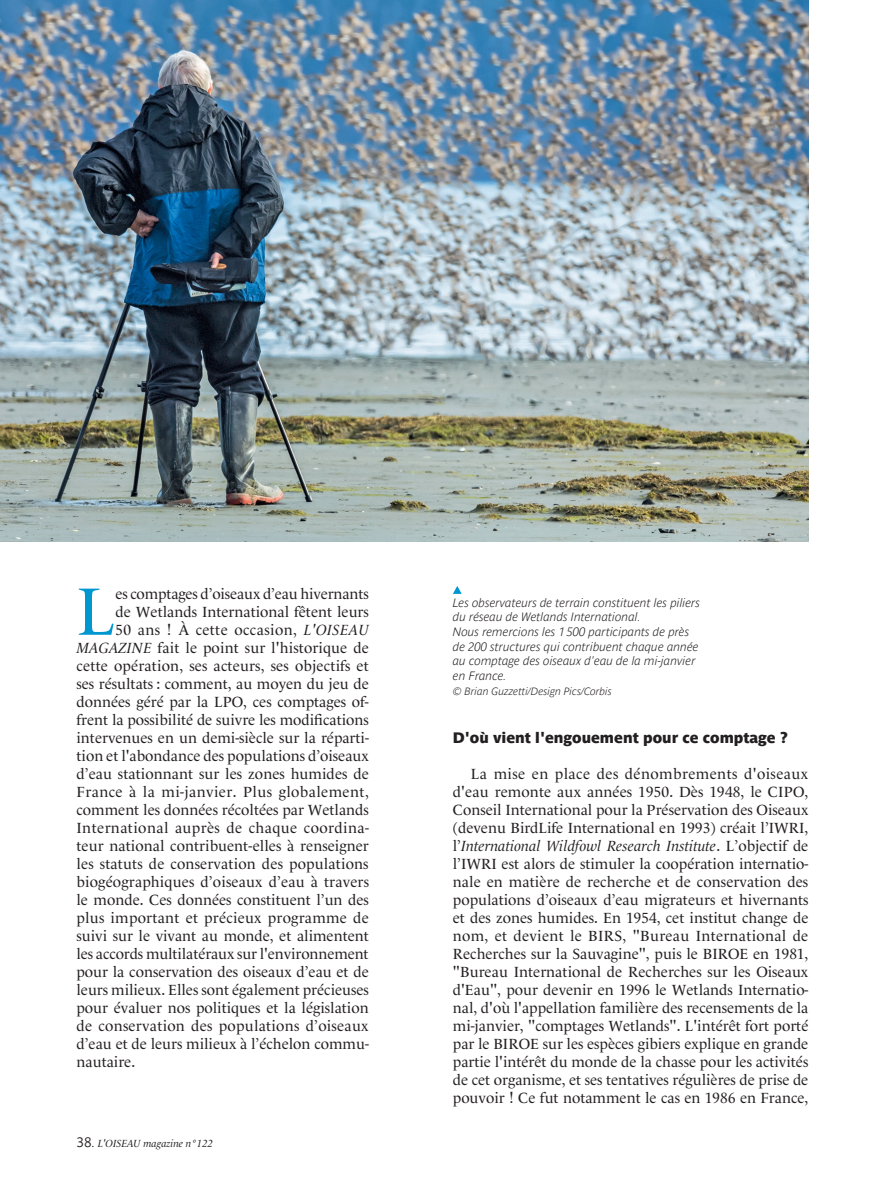
<style>
.page{position:relative;width:893px;height:1191px;background:#fff}
.page>*{position:absolute;margin:0;border:0;box-sizing:border-box;transform-origin:0 0}
.t1{font:68.4px "Le Monde Livre Pro";color:#0097d1}
.t2{font:15px/18px "Le Monde Livre Pro";color:#231f20;text-align:justify}
.t3{font:15px "Le Monde Livre Pro";letter-spacing:.025em;color:#231f20}
.t4{font:15px "Le Monde Livre Pro";letter-spacing:.02em;color:#231f20}
.t5{font:15px "Parisine Pro Sombre";color:#231f20}
.t6{font:15px "Le Monde Livre Pro";letter-spacing:.03em;color:#231f20}
.t7{font:italic 700 12px/14.7px "Parisine Pro Clair";color:#231f20}
.t8{font:italic 700 10.5px "Parisine Pro Clair";color:#231f20}
.t9{font:italic 10.5px "Le Monde Livre Pro";color:#231f20}
.s1{font-style:italic}
.s2{font-family:"Parisine Pro Gris";font-style:normal;font-size:13.5px}
.s3{font-family:"Stone Informal";font-style:normal}
</style>
<div class="page">
<svg style="left:453px;top:586px;width:9px;height:8px"></svg>
<img style="left:0;top:0;width:808px;height:541px">
<h1 class="t1" style="left:77px;top:558px;width:41px">L</h1>
<p class="t2" style="left:116px;top:583px;width:255px">es comptages d’oiseaux d’eau hivernants</p>
<p class="t2" style="left:116px;top:601px;width:255px">de Wetlands International fêtent leurs</p>
<p class="t6" style="left:116px;top:618px;width:222px">50 ans ! à cette occasion, <span class="s1">L'Oiseau</span></p>
<p class="t2" style="left:77px;top:637px;width:294px"><span class="s1">Magazine</span> fait le point sur l'historique de</p>
<p class="t2" style="left:77px;top:655px;width:294px">cette opération, ses acteurs, ses objectifs et</p>
<p class="t2" style="left:77px;top:673px;width:294px">ses résultats : comment, au moyen du jeu de</p>
<p class="t2" style="left:77px;top:691px;width:294px">données géré par la LPO, ces comptages of-</p>
<p class="t2" style="left:77px;top:709px;width:294px">frent la possibilité de suivre les modifications</p>
<p class="t2" style="left:77px;top:727px;width:294px">intervenues en un demi-siècle sur la réparti-</p>
<p class="t2" style="left:77px;top:745px;width:294px">tion et l'abondance des populations d’oiseaux</p>
<p class="t2" style="left:77px;top:763px;width:294px">d’eau stationnant sur les zones humides de</p>
<p class="t3" style="left:77px;top:780px;width:294px">France à la mi-janvier. Plus globalement,</p>
<p class="t2" style="left:77px;top:799px;width:294px">comment les données récoltées par Wetlands</p>
<p class="t3" style="left:77px;top:816px;width:294px">International auprès de chaque coordina-</p>
<p class="t2" style="left:77px;top:835px;width:294px">teur national contribuent-elles à renseigner</p>
<p class="t2" style="left:77px;top:853px;width:294px">les statuts de conservation des populations</p>
<p class="t2" style="left:77px;top:871px;width:294px">biogéographiques d’oiseaux d’eau à travers</p>
<p class="t2" style="left:77px;top:889px;width:294px">le monde. Ces données constituent l’un des</p>
<p class="t2" style="left:77px;top:907px;width:294px">plus important et précieux programme de</p>
<p class="t2" style="left:77px;top:925px;width:294px">suivi sur le vivant au monde, et alimentent</p>
<p class="t2" style="left:77px;top:943px;width:294px">les accords multilatéraux sur l'environnement</p>
<p class="t2" style="left:77px;top:961px;width:294px">pour la conservation des oiseaux d’eau et de</p>
<p class="t2" style="left:77px;top:979px;width:294px">leurs milieux. Elles sont également précieuses</p>
<p class="t2" style="left:77px;top:997px;width:294px">pour évaluer nos politiques et la législation</p>
<p class="t4" style="left:77px;top:1014px;width:294px">de conservation des populations d’oiseaux</p>
<p class="t2" style="left:77px;top:1033px;width:294px">d’eau et de leurs milieux à l’échelon commu-</p>
<p class="t2" style="left:77px;top:1051px;width:60px">nautaire.</p>
<p class="t9" style="left:77px;top:1135px;width:138px"><span class="s2">38</span><span class="s3">.</span> L'OISEAU magazine n°122</p>
<p class="t7" style="left:453px;top:594px;width:249px">Les observateurs de terrain constituent les piliers du réseau de Wetlands International.<br>Nous remercions les 1500 participants de près de 200 structures qui contribuent chaque année au comptage des oiseaux d'eau de la mi-janvier en France.</p>
<p class="t8" style="left:453px;top:683px;width:160px">© Brian Guzzetti/Design Pics/Corbis</p>
<p class="t5" style="left:453px;top:726px;width:337px">D'où vient l'engouement pour ce comptage ?</p>
<p class="t2" style="left:453px;top:763px;width:357px;text-indent:18px">La mise en place des dénombrements d'oiseaux d'eau remonte aux années 1950. Dès 1948, le CIPO, Conseil International pour la Préservation des Oiseaux (devenu BirdLife International en 1993) créait l’IWRI, l’<span class="s1">International Wildfowl Research Institute</span>. L’objectif de l’IWRI est alors de stimuler la coopération internatio&shy;nale en matière de recherche et de conservation des populations d’oiseaux d’eau migrateurs et hivernants et des zones humides. En 1954, cet institut change de nom, et devient le BIRS, "Bureau International de Recherches sur la Sauvagine", puis le BIROE en 1981, "Bureau International de Recherches sur les Oiseaux d'Eau", pour devenir en 1996 le Wetlands Internatio&shy;nal, d'où l'appellation familière des recensements de la mi-janvier, "comptages Wetlands". L'intérêt fort porté par le BIROE sur les espèces gibiers explique en grande partie l'intérêt du monde de la chasse pour les activités de cet organisme, et ses tentatives régulières de prise de pouvoir ! Ce fut notamment le cas en 1986 en France,</p>
</div>
